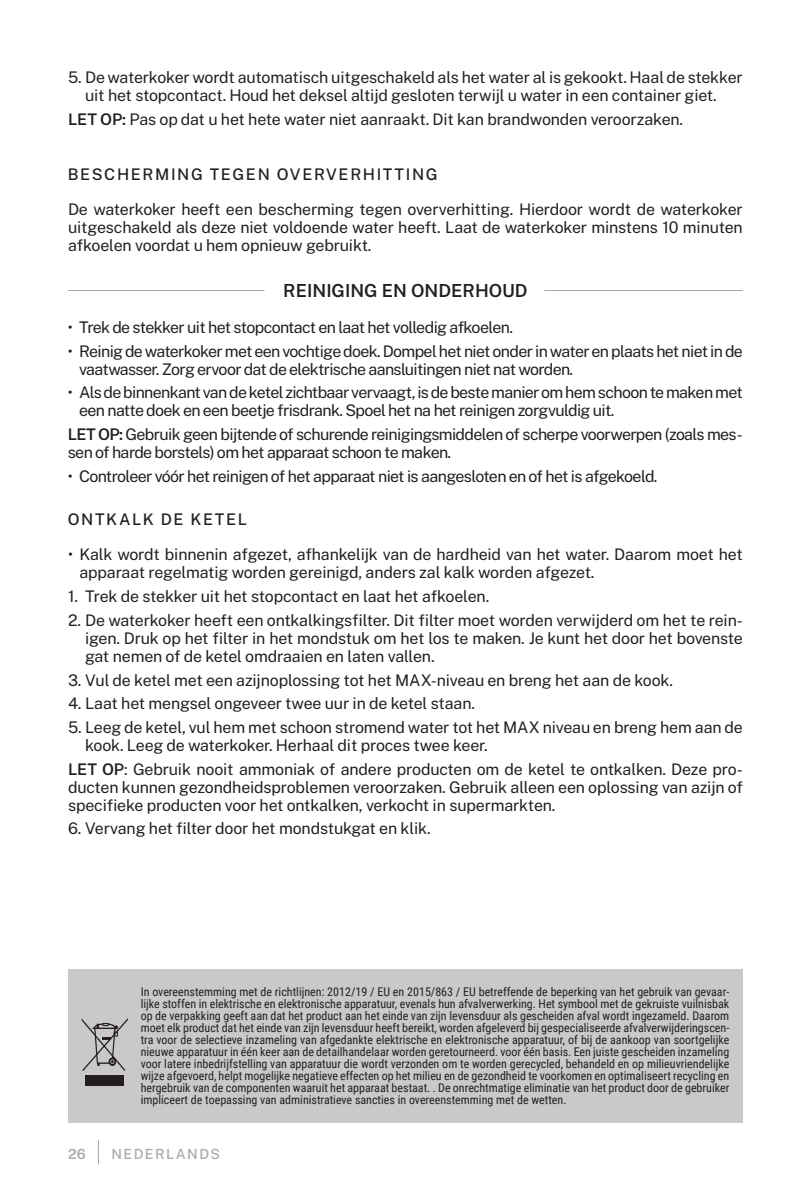
<style>
.page{position:relative;width:811px;height:1191px;background:#fff}
.page>*{position:absolute;margin:0;border:0;box-sizing:border-box;transform-origin:0 0}
.t1{font:600 18px "Public Sans";color:#231f20}
.t2{font:16px/18px "Public Sans";letter-spacing:-.03em;color:#231f20;text-align:justify}
.t3{font:16px/18px "Public Sans";letter-spacing:-.01em;color:#231f20}
.t4{font:500 16px "Public Sans";letter-spacing:.1em;color:#231f20}
.t5{font:500 14px "Public Sans";letter-spacing:.1em;color:#a9a8aa}
.t6{font:600 14px "Public Sans";color:#a9a8aa}
.t7{font:12px/12px "Roboto Condensed";color:#231f20;text-align:justify}
.s1{font-weight:600}
</style>
<div class="page">
<svg style="left:98px;top:1140px;width:1px;height:24px"></svg>
<div style="left:68px;top:969px;width:675px;height:154px;background:#cac8c8"></div>
<div style="left:85px;top:1074px;width:39px;height:11px;background:#231f20"></div>
<svg style="left:82px;top:1018px;width:46px;height:53px"></svg>
<hr style="left:68px;top:290px;width:196px;height:1px;background:#a9a8aa">
<hr style="left:544px;top:290px;width:199px;height:1px;background:#a9a8aa">
<p class="t3" style="left:68px;top:67px;width:676px;text-align:center">5. De waterkoker wordt automatisch uitgeschakeld als het water al is gekookt. Haal de stekker uit het stopcontact. Houd het deksel altijd gesloten terwijl u water in een container giet.</p>
<p class="t3" style="left:68px;top:109px;width:616px"><span class="s1">LET OP:</span> Pas op dat u het hete water niet aanraakt. Dit kan brandwonden veroorzaken.</p>
<h2 class="t4" style="left:68px;top:163px;width:371px">BESCHERMING TEGEN OVERVERHITTING</h2>
<p class="t2" style="left:68px;top:199px;width:676px">De waterkoker heeft een bescherming tegen oververhitting. Hierdoor wordt de waterkoker uitgeschakeld als deze niet voldoende water heeft. Laat de waterkoker minstens 10 minuten afkoelen voordat u hem opnieuw gebruikt.</p>
<h1 class="t1" style="left:283px;top:277px;width:246px">REINIGING EN ONDERHOUD</h1>
<p class="t2" style="left:68px;top:317px;width:447px">• Trek de stekker uit het stopcontact en laat het volledig afkoelen.</p>
<p class="t2" style="left:79px;top:341px;width:665px;text-indent:-11px">• Reinig de waterkoker met een vochtige doek. Dompel het niet onder in water en plaats het niet in de vaatwasser. Zorg ervoor dat de elektrische aansluitingen niet nat worden.</p>
<p class="t2" style="left:79px;top:382px;width:665px;text-indent:-11px">• Als de binnenkant van de ketel zichtbaar vervaagt, is de beste manier om hem schoon te maken met een natte doek en een beetje frisdrank. Spoel het na het reinigen zorgvuldig uit.</p>
<p class="t2" style="left:68px;top:424px;width:676px"><span class="s1">LET OP:</span> Gebruik geen bijtende of schurende reinigingsmiddelen of scherpe voorwerpen (zoals mes&shy;sen of harde borstels) om het apparaat schoon te maken.</p>
<p class="t2" style="left:68px;top:466px;width:591px">• Controleer vóór het reinigen of het apparaat niet is aangesloten en of het is afgekoeld.</p>
<h2 class="t4" style="left:68px;top:508px;width:181px">ONTKALK DE KETEL</h2>
<p class="t3" style="left:79px;top:544px;width:665px;text-indent:-11px">• Kalk wordt binnenin afgezet, afhankelijk van de hardheid van het water. Daarom moet het apparaat regelmatig worden gereinigd, anders zal kalk worden afgezet.</p>
<p class="t3" style="left:68px;top:586px;width:423px">1. Trek de stekker uit het stopcontact en laat het afkoelen.</p>
<p class="t2" style="left:85px;top:610px;width:659px;text-indent:-17px">2. De waterkoker heeft een ontkalkingsfilter. Dit filter moet worden verwijderd om het te rein&shy;igen. Druk op het filter in het mondstuk om het los te maken. Je kunt het door het bovenste gat nemen of de ketel omdraaien en laten vallen.</p>
<p class="t3" style="left:68px;top:669px;width:606px">3. Vul de ketel met een azijnoplossing tot het MAX-niveau en breng het aan de kook.</p>
<p class="t3" style="left:68px;top:693px;width:408px">4. Laat het mengsel ongeveer twee uur in de ketel staan.</p>
<p class="t3" style="left:85px;top:717px;width:659px;text-indent:-17px">5. Leeg de ketel, vul hem met schoon stromend water tot het MAX niveau en breng hem aan de kook. Leeg de waterkoker. Herhaal dit proces twee keer.</p>
<p class="t2" style="left:68px;top:758px;width:676px"><span class="s1">LET OP</span>: Gebruik nooit ammoniak of andere producten om de ketel te ontkalken. Deze pro&shy;ducten kunnen gezondheidsproblemen veroorzaken. Gebruik alleen een oplossing van azijn of specifieke producten voor het ontkalken, verkocht in supermarkten.</p>
<p class="t3" style="left:68px;top:818px;width:364px">6. Vervang het filter door het mondstukgat en klik.</p>
<p class="t7" style="left:141px;top:985px;width:590px">In overeenstemming met de richtlijnen: 2012/19 / EU en 2015/863 / EU betreffende de beperking van het gebruik van gevaar&shy;lijke stoffen in elektrische en elektronische apparatuur, evenals hun afvalverwerking. Het symbool met de gekruiste vuilnisbak op de verpakking geeft aan dat het product aan het einde van zijn levensduur als gescheiden afval wordt ingezameld. Daarom moet elk product dat het einde van zijn levensduur heeft bereikt, worden afgeleverd bij gespecialiseerde afvalverwijderingscen&shy;tra voor de selectieve inzameling van afgedankte elektrische en elektronische apparatuur, of bij de aankoop van soortgelijke nieuwe apparatuur in één keer aan de detailhandelaar worden geretourneerd. voor één basis. Een juiste gescheiden inzameling voor latere inbedrijfstelling van apparatuur die wordt verzonden om te worden gerecycled, behandeld en op milieuvriendelijke wijze afgevoerd, helpt mogelijke negatieve effecten op het milieu en de gezondheid te voorkomen en optimaliseert recycling en hergebruik van de componenten waaruit het apparaat bestaat. . De onrechtmatige eliminatie van het product door de gebruiker impliceert de toepassing van administratieve sancties in overeenstemming met de wetten.</p>
<p class="t6" style="left:68px;top:1143px;width:19px">26</p>
<p class="t5" style="left:111px;top:1143px;width:110px">NEDERLANDS</p>
</div>
